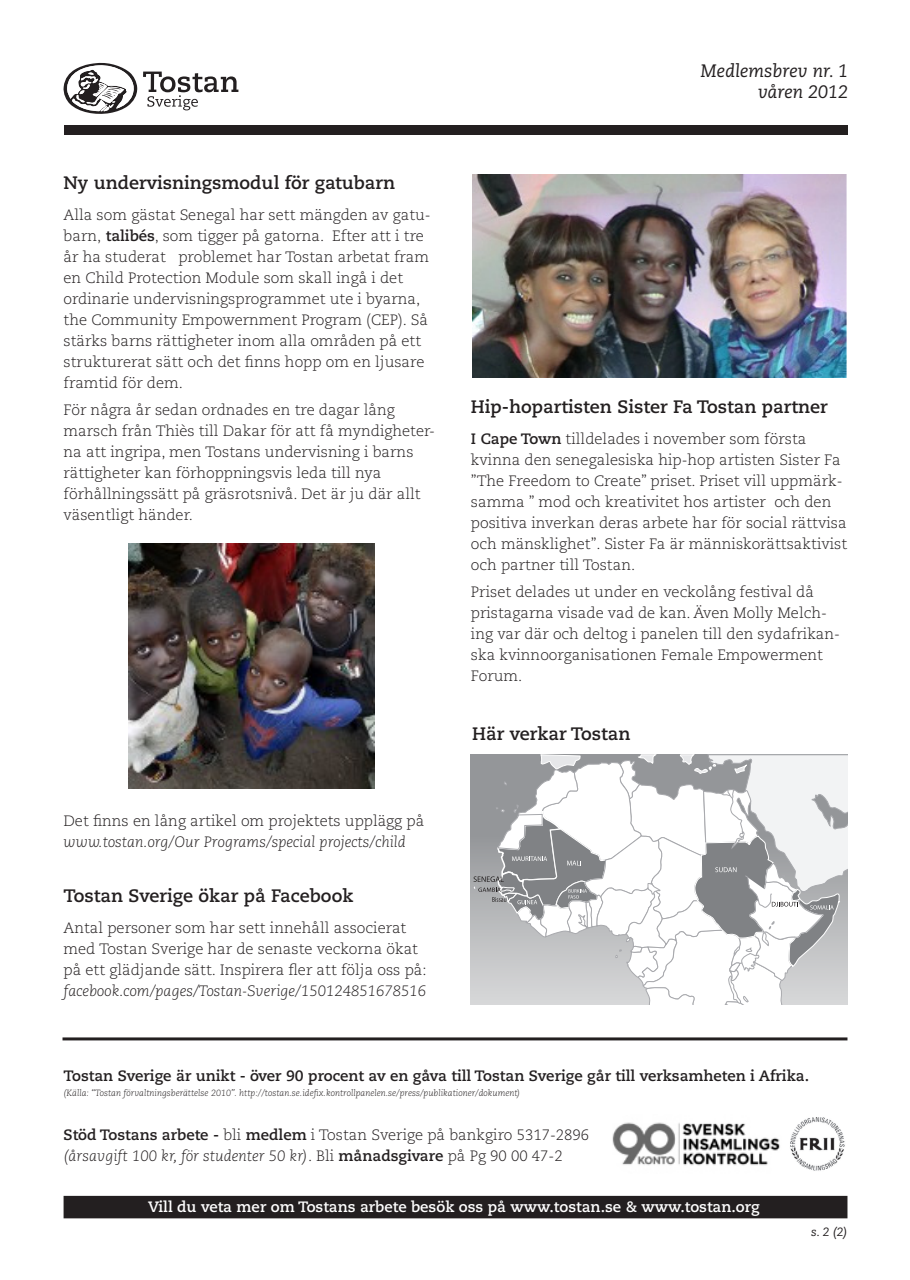
<style>
.page{position:relative;width:910px;height:1280px;background:#fff}
.page>*{position:absolute;margin:0;border:0;box-sizing:border-box;transform-origin:0 0}
.t1{font:700 18px "Caecilia LT Std";color:#231f20}
.t2{font:italic 18px "Caecilia LT Std";color:#231f20}
.t3{font:300 15px/21px "Caecilia LT Std";color:#231f20}
.t4{font:italic 300 15px/21px "Caecilia LT Std";color:#231f20}
.t5{font:700 15px "Caecilia LT Std";color:#231f20}
.t6{font:700 15px "Caecilia LT Std";color:#fff}
.t7{font:italic 12px "Caecilia LT Std";color:#231f20}
.t8{font:italic 300 9px "Caecilia LT Std";color:#231f20}
.s1{font-weight:700}
.s2{font-style:normal}
.s3{font-style:italic}
</style>
<div class="page">
<svg style="left:64px;top:63px;width:73px;height:51px"></svg>
<svg style="left:143px;top:72px;width:95px;height:38px"></svg>
<svg style="left:473px;top:755px;width:374px;height:249px"></svg>
<img style="left:612px;top:1117px;width:233px;height:54px">
<hr style="left:63px;top:1037px;width:784px;height:3px;background:#231f20">
<div style="left:64px;top:1196px;width:783px;height:22px;background:#231f20"></div>
<div style="left:64px;top:125px;width:783px;height:10px;background:#231f20"></div>
<img style="left:472px;top:175px;width:375px;height:202px">
<img style="left:129px;top:543px;width:245px;height:245px">
<p class="t1" style="left:64px;top:172px;width:333px">Ny undervisningsmodul för gatubarn</p>
<p class="t3" style="left:64px;top:205px;width:369px">Alla som gästat Senegal har sett mängden av gatu&shy;barn, <span class="s1">talibés</span>, som tigger på gatorna. Efter att i tre år ha studerat problemet har Tostan arbetat fram en Child Protection Module som skall ingå i det ordinarie undervisningsprogrammet ute i byarna, the Community Empowernment Program (CEP). Så stärks barns rättigheter inom alla områden på ett strukturerat sätt och det finns hopp om en ljusare framtid för dem.</p>
<p class="t3" style="left:64px;top:400px;width:373px">För några år sedan ordnades en tre dagar lång marsch från Thiès till Dakar för att få myndigheter&shy;na att ingripa, men Tostans undervisning i barns rättigheter kan förhoppningsvis leda till nya förhållningssätt på gräsrotsnivå. Det är ju där allt väsentligt händer.</p>
<p class="t4" style="left:64px;top:811px;width:362px"><span class="s2">Det finns en lång artikel om projektets upplägg på </span>www.tostan.org/Our Programs/special projects/child</p>
<p class="t1" style="left:64px;top:885px;width:291px">Tostan Sverige ökar på Facebook</p>
<p class="t3" style="left:64px;top:918px;width:365px">Antal personer som har sett innehåll associerat med Tostan Sverige har de senaste veckorna ökat på ett glädjande sätt. Inspirera fler att följa oss på: <span class="s3">facebook.com/pages/Tostan-Sverige/150124851678516</span></p>
<p class="t2" style="left:701px;top:60px;width:149px">Medlemsbrev nr. 1</p>
<p class="t2" style="left:758px;top:81px;width:92px">våren 2012</p>
<p class="t1" style="left:471px;top:396px;width:358px">Hip-hopartisten Sister Fa Tostan partner</p>
<p class="t3" style="left:471px;top:429px;width:378px"><span class="s1">I Cape Town</span> tilldelades i november som första kvinna den senegalesiska hip-hop artisten Sister Fa ”The Freedom to Create” priset. Priset vill uppmärk&shy;samma ” mod och kreativitet hos artister och den positiva inverkan deras arbete har för social rättvisa och mänsklighet”. Sister Fa är människorättsaktivist och partner till Tostan.</p>
<p class="t3" style="left:471px;top:582px;width:371px">Priset delades ut under en veckolång festival då pristagarna visade vad de kan. Även Molly Melch&shy;ing var där och deltog i panelen till den sydafrikan&shy;ska kvinnoorganisationen Female Empowerment Forum.</p>
<p class="t1" style="left:472px;top:723px;width:160px">Här verkar Tostan</p>
<p class="t5" style="left:64px;top:1067px;width:747px">Tostan Sverige är unikt - över 90 procent av en gåva till Tostan Sverige går till verksamheten i Afrika.</p>
<p class="t8" style="left:64px;top:1088px;width:458px">(Källa: “Tostan förvaltningsberättelse 2010”. http://tostan.se.idefix.kontrollpanelen.se/press/publikationer/dokument)</p>
<p class="t3" style="left:64px;top:1124px;width:527px"><span class="s1">Stöd Tostans arbete -</span> bli <span class="s1">medlem</span> i Tostan Sverige på bankgiro 5317-2896 <span class="s3">(årsavgift 100 kr, för studenter 50 kr)</span>. Bli <span class="s1">månadsgivare</span> på Pg 90 00 47-2</p>
<p class="t6" style="left:148px;top:1198px;width:613px">Vill du veta mer om Tostans arbete besök oss på www.tostan.se &amp; www.tostan.org</p>
<p class="t7" style="left:811px;top:1225px;width:38px">s. 2 (2)</p>
</div>
